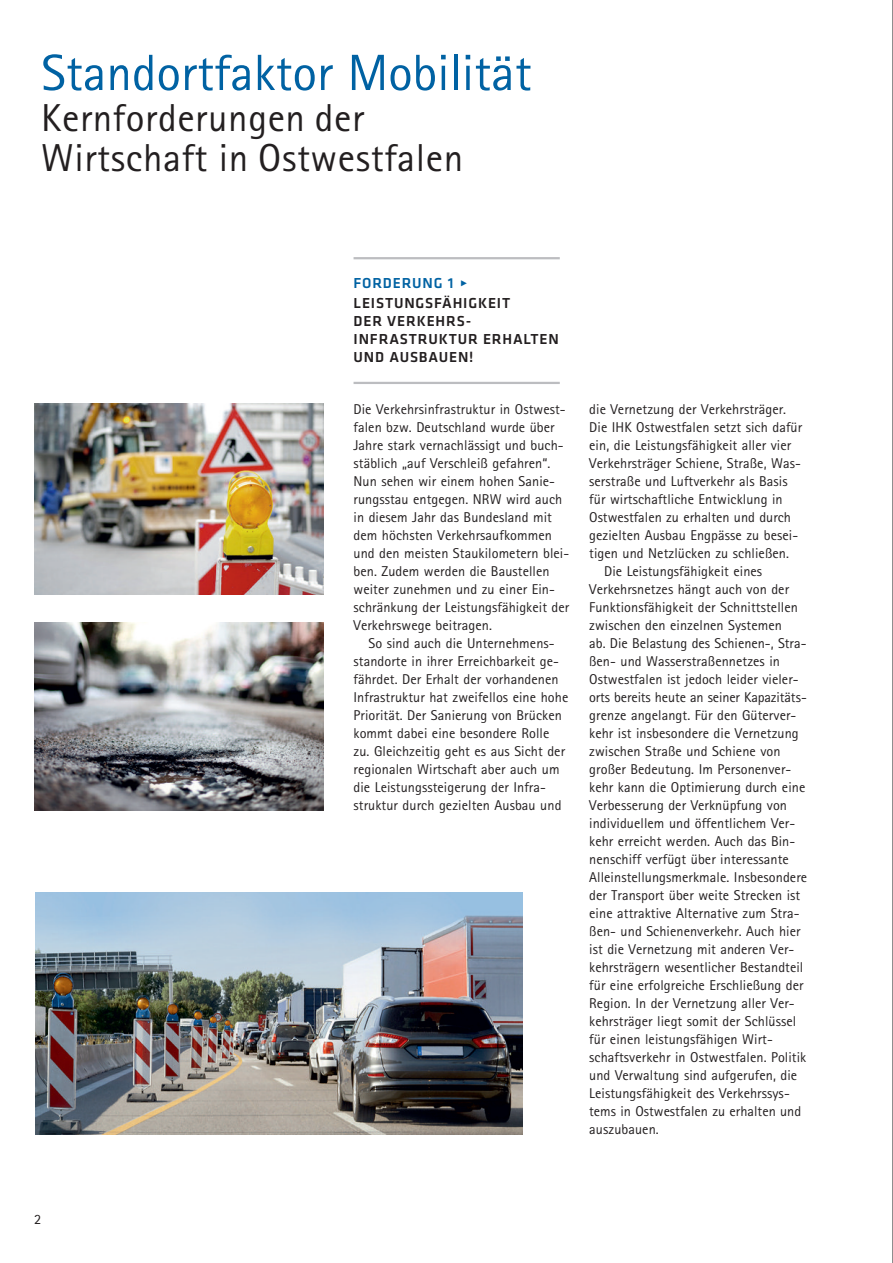
<style>
.page{position:relative;width:893px;height:1263px;background:#fff}
.page>*{position:absolute;margin:0;border:0;box-sizing:border-box;transform-origin:0 0}
.t1{font:51px "Rotis Sans Serif Std";color:#0062a3}
.t2{font:39px/40.5px "Rotis Sans Serif Std";letter-spacing:.015em;color:#231f20}
.t3{font:500 15px/18px "Klavika";letter-spacing:.055em;color:#231f20}
.t4{font:14.25px/18px "Rotis Sans Serif Std";letter-spacing:.005em;color:#231f20}
.s1{color:#0062a3}
.s2{font-family:"Scala";font-weight:400;font-size:12px;color:#0062a3}
</style>
<div class="page">
<hr style="left:892px;top:0;width:1px;height:1263px;background:#231f20">
<hr style="left:354px;top:257px;width:206px;height:2px;background:#bcbdc0">
<hr style="left:354px;top:382px;width:206px;height:2px;background:#bcbdc0">
<img style="left:34px;top:623px;width:289px;height:187px">
<img style="left:34px;top:404px;width:289px;height:190px">
<img style="left:35px;top:892px;width:487px;height:242px">
<h1 class="t1" style="left:41px;top:55px;width:492px">Standortfaktor Mobilität</h1>
<h2 class="t2" style="left:41px;top:101px;width:423px">Kernforderungen der<br>Wirtschaft in Ostwestfalen</h2>
<p class="t4" style="left:34px;top:1212px;width:9px">2</p>
<p class="t3" style="left:354px;top:275px;width:158px;line-height:19.6px"><span class="s1">FORDERUNG 1</span> <span class="s2">Ω<br></span>LEISTUNGSFÄHIGKEIT</p>
<p class="t3" style="left:354px;top:313px;width:207px">DER VERKEHRS-<br>INFRASTRUKTUR ERHALTEN<br>UND AUSBAUEN!</p>
<p class="t4" style="left:354px;top:402px;width:217px">Die Verkehrsinfrastruktur in Ostwest&shy;falen bzw. Deutschland wurde über Jahre stark vernachlässigt und buch&shy;stäblich „auf Verschleiß gefahren“.<br>Nun sehen wir einem hohen Sanie&shy;rungsstau entgegen. NRW wird auch in diesem Jahr das Bundesland mit dem höchsten Verkehrsaufkommen und den meisten Staukilometern blei&shy;ben. Zudem werden die Baustellen weiter zunehmen und zu einer Ein&shy;schränkung der Leistungsfähigkeit der Verkehrswege beitragen.</p>
<p class="t4" style="left:354px;top:636px;width:216px;text-indent:15px">So sind auch die Unternehmens&shy;standorte in ihrer Erreichbarkeit ge&shy;fährdet. Der Erhalt der vorhandenen Infrastruktur hat zweifellos eine hohe Priorität. Der Sanierung von Brücken kommt dabei eine besondere Rolle zu. Gleichzeitig geht es aus Sicht der regionalen Wirtschaft aber auch um die Leistungssteigerung der Infra&shy;struktur durch gezielten Ausbau und</p>
<p class="t4" style="left:589px;top:402px;width:198px">die Vernetzung der Verkehrsträger.</p>
<p class="t4" style="left:589px;top:420px;width:214px">Die IHK Ostwestfalen setzt sich dafür</p>
<p class="t4" style="left:589px;top:438px;width:204px">ein, die Leistungsfähigkeit aller vier</p>
<p class="t4" style="left:589px;top:456px;width:213px">Verkehrsträger Schiene, Straße, Was-</p>
<p class="t4" style="left:589px;top:474px;width:200px">serstraße und Luftverkehr als Basis</p>
<p class="t4" style="left:589px;top:492px;width:195px">für wirtschaftliche Entwicklung in</p>
<p class="t4" style="left:589px;top:510px;width:203px">Ostwestfalen zu erhalten und durch</p>
<p class="t4" style="left:589px;top:528px;width:210px">gezielten Ausbau Engpässe zu besei-</p>
<p class="t4" style="left:589px;top:546px;width:201px">tigen und Netzlücken zu schließen.</p>
<p class="t4" style="left:604px;top:564px;width:160px">Die Leistungsfähigkeit eines</p>
<p class="t4" style="left:589px;top:582px;width:201px">Verkehrsnetzes hängt auch von der</p>
<p class="t4" style="left:589px;top:600px;width:210px">Funktionsfähigkeit der Schnittstellen</p>
<p class="t4" style="left:589px;top:618px;width:194px">zwischen den einzelnen Systemen</p>
<p class="t4" style="left:589px;top:636px;width:219px">ab. Die Belastung des Schienen-, Stra-</p>
<p class="t4" style="left:589px;top:654px;width:192px">ßen- und Wasserstraßennetzes in</p>
<p class="t4" style="left:589px;top:672px;width:211px">Ostwestfalen ist jedoch leider vieler-</p>
<p class="t4" style="left:589px;top:690px;width:219px">orts bereits heute an seiner Kapazitäts-</p>
<p class="t4" style="left:589px;top:708px;width:209px">grenze angelangt. Für den Güterver-</p>
<p class="t4" style="left:589px;top:726px;width:211px">kehr ist insbesondere die Vernetzung</p>
<p class="t4" style="left:589px;top:744px;width:193px">zwischen Straße und Schiene von</p>
<p class="t4" style="left:589px;top:762px;width:204px">großer Bedeutung. Im Personenver-</p>
<p class="t4" style="left:589px;top:780px;width:218px">kehr kann die Optimierung durch eine</p>
<p class="t4" style="left:589px;top:798px;width:199px">Verbesserung der Verknüpfung von</p>
<p class="t4" style="left:589px;top:816px;width:208px">individuellem und öffentlichem Ver-</p>
<p class="t4" style="left:589px;top:834px;width:207px">kehr erreicht werden. Auch das Bin-</p>
<p class="t4" style="left:589px;top:852px;width:201px">nenschiff verfügt über interessante</p>
<p class="t4" style="left:589px;top:870px;width:219px">Alleinstellungsmerkmale. Insbesondere</p>
<p class="t4" style="left:589px;top:888px;width:213px">der Transport über weite Strecken ist</p>
<p class="t4" style="left:589px;top:906px;width:212px">eine attraktive Alternative zum Stra-</p>
<p class="t4" style="left:589px;top:924px;width:213px">ßen- und Schienenverkehr. Auch hier</p>
<p class="t4" style="left:589px;top:942px;width:207px">ist die Vernetzung mit anderen Ver-</p>
<p class="t4" style="left:589px;top:960px;width:216px">kehrsträgern wesentlicher Bestandteil</p>
<p class="t4" style="left:589px;top:978px;width:216px">für eine erfolgreiche Erschließung der</p>
<p class="t4" style="left:589px;top:996px;width:207px">Region. In der Vernetzung aller Ver-</p>
<p class="t4" style="left:589px;top:1014px;width:209px">kehrsträger liegt somit der Schlüssel</p>
<p class="t4" style="left:589px;top:1032px;width:185px">für einen leistungsfähigen Wirt-</p>
<p class="t4" style="left:589px;top:1050px;width:219px">schaftsverkehr in Ostwestfalen. Politik</p>
<p class="t4" style="left:589px;top:1068px;width:209px">und Verwaltung sind aufgerufen, die</p>
<p class="t4" style="left:589px;top:1086px;width:202px">Leistungsfähigkeit des Verkehrssys-</p>
<p class="t4" style="left:589px;top:1104px;width:213px">tems in Ostwestfalen zu erhalten und</p>
<p class="t4" style="left:589px;top:1122px;width:71px">auszubauen.</p>
</div>
